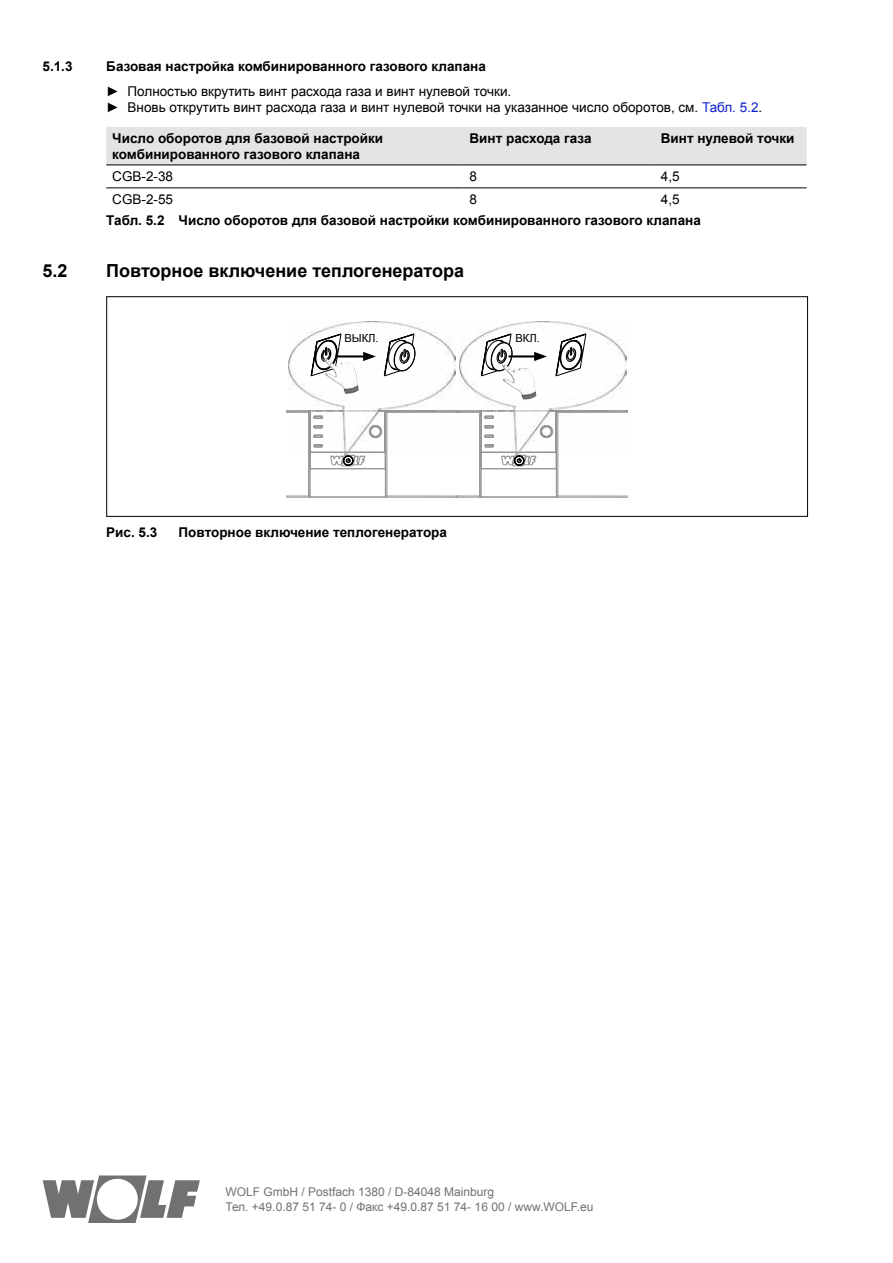
<style>
.page{position:relative;width:893px;height:1263px;background:#fff}
.page>*{position:absolute;margin:0;border:0;box-sizing:border-box;transform-origin:0 0}
.t1{font:700 18px "Arial";color:#000}
.t2{font:700 13.5px/16.2px "Arial";color:#000}
.t3{font:13.5px/16.2px "Arial";color:#000}
.t4{font:12px/14.4px "Arial";color:#707172}
.t5{font:11.25px "Arial";color:#000}
.s1{color:#12c}
</style>
<div class="page">
<svg style="left:43px;top:1175px;width:157px;height:48px"></svg>
<div style="left:106px;top:127px;width:700px;height:38px;background:#e3e4e4"></div>
<hr style="left:106px;top:188px;width:179px;height:1px;background:#000">
<hr style="left:285px;top:188px;width:178px;height:1px;background:#000">
<hr style="left:463px;top:188px;width:192px;height:1px;background:#000">
<hr style="left:655px;top:188px;width:151px;height:1px;background:#000">
<hr style="left:106px;top:165px;width:179px;height:1px;background:#000">
<hr style="left:285px;top:165px;width:178px;height:1px;background:#000">
<hr style="left:463px;top:165px;width:192px;height:1px;background:#000">
<hr style="left:655px;top:165px;width:151px;height:1px;background:#000">
<div style="left:106px;top:296px;width:702px;height:221px;border:1px solid #000"></div>
<img style="left:460px;top:321px;width:166px;height:123px">
<hr style="left:479px;top:412px;width:1px;height:84px;background:#959595">
<hr style="left:480px;top:412px;width:1px;height:84px;background:#959595">
<hr style="left:558px;top:412px;width:1px;height:84px;background:#959595">
<hr style="left:556px;top:411px;width:1px;height:41px;background:#959595">
<hr style="left:481px;top:411px;width:1px;height:41px;background:#959595">
<svg style="left:540px;top:425px;width:13px;height:13px"></svg>
<svg style="left:484px;top:425px;width:10px;height:4px"></svg>
<svg style="left:484px;top:435px;width:10px;height:3px"></svg>
<svg style="left:481px;top:334px;width:31px;height:42px"></svg>
<svg style="left:556px;top:334px;width:31px;height:42px"></svg>
<img style="left:502px;top:364px;width:34px;height:35px">
<hr style="left:509px;top:355px;width:29px;height:2px;background:#000">
<svg style="left:534px;top:352px;width:13px;height:9px"></svg>
<img style="left:289px;top:321px;width:166px;height:123px">
<hr style="left:308px;top:412px;width:1px;height:84px;background:#959595">
<hr style="left:309px;top:412px;width:1px;height:84px;background:#959595">
<hr style="left:387px;top:412px;width:1px;height:84px;background:#959595">
<hr style="left:385px;top:411px;width:1px;height:41px;background:#959595">
<hr style="left:310px;top:411px;width:1px;height:41px;background:#959595">
<svg style="left:369px;top:425px;width:13px;height:13px"></svg>
<svg style="left:286px;top:410px;width:342px;height:9px"></svg>
<svg style="left:313px;top:425px;width:10px;height:4px"></svg>
<svg style="left:313px;top:435px;width:10px;height:3px"></svg>
<svg style="left:286px;top:444px;width:342px;height:54px"></svg>
<svg style="left:384px;top:334px;width:31px;height:42px"></svg>
<svg style="left:311px;top:334px;width:31px;height:42px"></svg>
<img style="left:324px;top:359px;width:35px;height:35px">
<hr style="left:338px;top:355px;width:29px;height:2px;background:#000">
<svg style="left:363px;top:352px;width:13px;height:9px"></svg>
<hr style="left:344px;top:410px;width:34px;height:2px;background:#fff">
<p class="t2" style="left:43px;top:59px;width:32px">5.1.3</p>
<p class="t2" style="left:106px;top:59px;width:381px">Базовая настройка комбинированного газового клапана</p>
<p class="t3" style="left:106px;top:83px;width:657px">► Полностью вкрутить винт расхода газа и винт нулевой точки.<br>► Вновь открутить винт расхода газа и винт нулевой точки на указанное число оборотов, см. <span class="s1">Табл. 5.2</span>.</p>
<p class="t2" style="left:112px;top:130px;width:272px">Число оборотов для базовой настройки комбинированного газового клапана</p>
<p class="t2" style="left:469px;top:130px;width:124px">Винт расхода газа</p>
<p class="t2" style="left:661px;top:130px;width:135px">Винт нулевой точки</p>
<p class="t3" style="left:112px;top:168px;width:62px">CGB-2-38</p>
<p class="t3" style="left:469px;top:168px;width:9px">8</p>
<p class="t3" style="left:661px;top:168px;width:20px">4,5</p>
<p class="t3" style="left:112px;top:191px;width:62px">CGB-2-55</p>
<p class="t3" style="left:469px;top:191px;width:9px">8</p>
<p class="t3" style="left:661px;top:191px;width:20px">4,5</p>
<p class="t2" style="left:106px;top:213px;width:596px">Табл. 5.2 Число оборотов для базовой настройки комбинированного газового клапана</p>
<h1 class="t1" style="left:43px;top:258px;width:27px">5.2</h1>
<h1 class="t1" style="left:106px;top:258px;width:359px">Повторное включение теплогенератора</h1>
<p class="t5" style="left:344px;top:331px;width:36px">ВЫКЛ.</p>
<p class="t5" style="left:515px;top:331px;width:26px">ВКЛ.</p>
<p class="t2" style="left:106px;top:525px;width:53px">Рис. 5.3</p>
<p class="t2" style="left:179px;top:525px;width:270px">Повторное включение теплогенератора</p>
<p class="t4" style="left:225px;top:1185px;width:369px">WOLF GmbH / Postfach 1380 / D-84048 Mainburg<br>Тел. +49.0.87 51 74- 0 / Факс +49.0.87 51 74- 16 00 / www.WOLF.eu</p>
</div>
